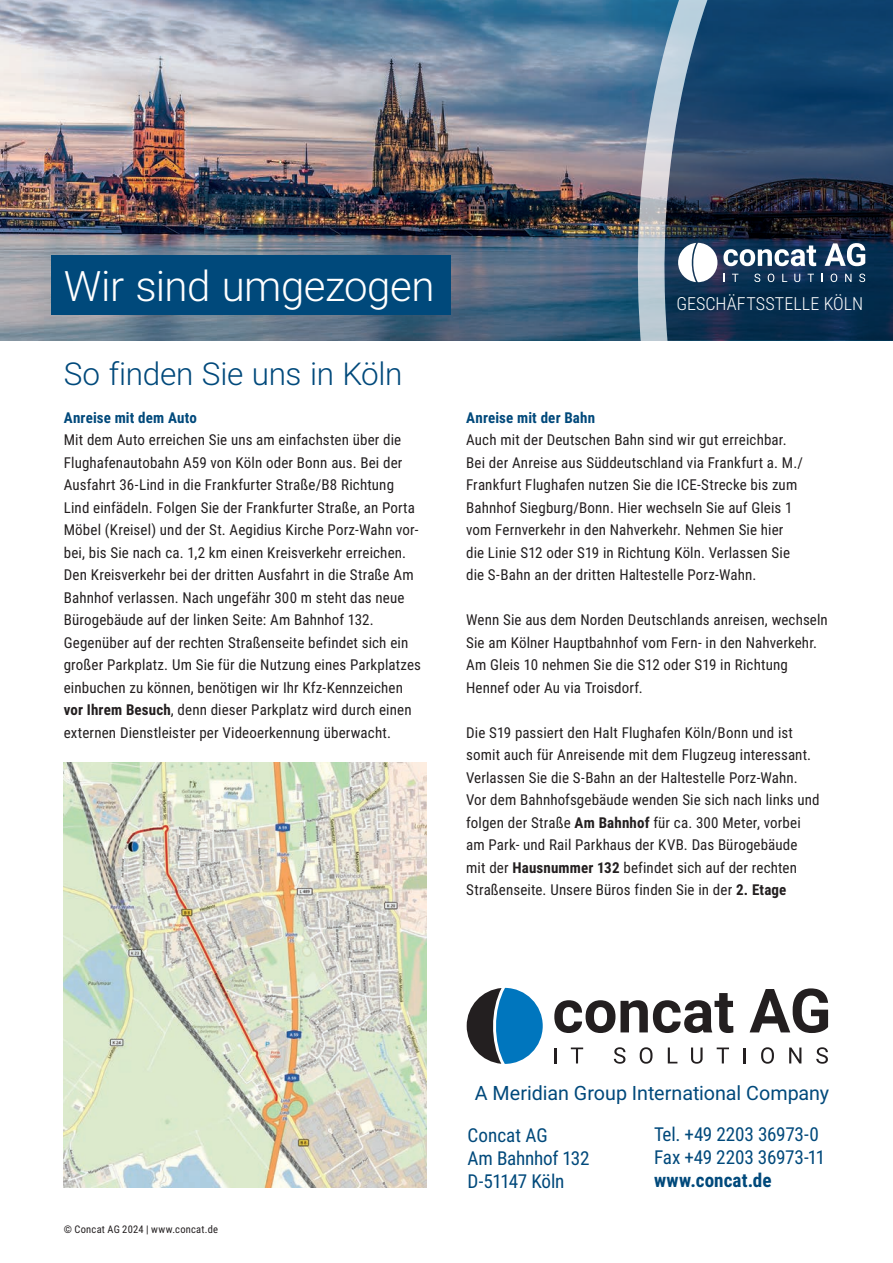
<style>
.page{position:relative;width:893px;height:1263px;background:#fff}
.page>*{position:absolute;margin:0;border:0;box-sizing:border-box;transform-origin:0 0}
.t1{font:300 42px "Roboto";letter-spacing:-.01em;color:#fff}
.t2{font:300 31.5px "Roboto";letter-spacing:-.01em;color:#00497b}
.t3{font:19.8px "Roboto";color:#00497b}
.t4{font:19.2px/23px "Roboto Condensed";letter-spacing:-.015em;color:#00497b}
.t5{font:700 19.2px "Roboto Condensed";letter-spacing:.005em;color:#00497b}
.t6{font:300 18px "Roboto Condensed";letter-spacing:.01em;color:#fff}
.t7{font:15px/22.5px "Roboto Condensed";letter-spacing:.01em;color:#231f20}
.t8{font:700 15px "Roboto Condensed";letter-spacing:.01em;color:#00497b}
.t9{font:10.5px "Roboto Condensed";letter-spacing:.025em;color:#231f20}
.s1{font-weight:700}
</style>
<div class="page">
<img style="left:0;top:0;width:636px;height:340px">
<svg style="left:748px;top:0;width:145px;height:340px;background:#143557"></svg>
<svg style="left:636px;top:0;width:112px;height:341px;background:#4c6781"></svg>
<div style="left:51px;top:255px;width:400px;height:60px;background:#00497b"></div>
<svg style="left:467px;top:988px;width:76px;height:76px"></svg>
<svg style="left:554px;top:993px;width:179px;height:40px"></svg>
<svg style="left:750px;top:988px;width:78px;height:45px"></svg>
<svg style="left:554px;top:1048px;width:2px;height:15px"></svg>
<svg style="left:571px;top:1047px;width:12px;height:16px"></svg>
<svg style="left:614px;top:1047px;width:11px;height:17px"></svg>
<svg style="left:640px;top:1047px;width:12px;height:17px"></svg>
<svg style="left:668px;top:1047px;width:9px;height:16px"></svg>
<svg style="left:691px;top:1047px;width:12px;height:17px"></svg>
<svg style="left:717px;top:1047px;width:12px;height:16px"></svg>
<svg style="left:744px;top:1048px;width:2px;height:15px"></svg>
<svg style="left:761px;top:1047px;width:13px;height:17px"></svg>
<svg style="left:789px;top:1047px;width:12px;height:16px"></svg>
<svg style="left:816px;top:1047px;width:12px;height:17px"></svg>
<img style="left:64px;top:762px;width:362px;height:426px">
<svg style="left:678px;top:243px;width:39px;height:39px"></svg>
<svg style="left:723px;top:245px;width:93px;height:21px"></svg>
<svg style="left:825px;top:243px;width:40px;height:23px"></svg>
<svg style="left:723px;top:274px;width:2px;height:8px"></svg>
<svg style="left:732px;top:274px;width:6px;height:8px"></svg>
<svg style="left:754px;top:274px;width:6px;height:8px"></svg>
<svg style="left:768px;top:274px;width:6px;height:8px"></svg>
<svg style="left:782px;top:274px;width:5px;height:8px"></svg>
<svg style="left:794px;top:274px;width:6px;height:8px"></svg>
<svg style="left:808px;top:274px;width:6px;height:8px"></svg>
<svg style="left:821px;top:274px;width:2px;height:8px"></svg>
<svg style="left:831px;top:274px;width:6px;height:8px"></svg>
<svg style="left:845px;top:274px;width:6px;height:8px"></svg>
<svg style="left:859px;top:274px;width:6px;height:8px"></svg>
<h1 class="t1" style="left:64px;top:256px;width:372px">Wir sind umgezogen</h1>
<h2 class="t2" style="left:64px;top:352px;width:340px">So finden Sie uns in Köln</h2>
<p class="t8" style="left:64px;top:407px;width:135px">Anreise mit dem Auto</p>
<p class="t7" style="left:64px;top:428px;width:359px">Mit dem Auto erreichen Sie uns am einfachsten über die Flughafenautobahn A59 von Köln oder Bonn aus. Bei der Ausfahrt 36-Lind in die Frankfurter Straße/B8 Richtung Lind einfädeln. Folgen Sie der Frankfurter Straße, an Porta Möbel (Kreisel) und der St. Aegidius Kirche Porz-Wahn vor&shy;bei, bis Sie nach ca. 1,2 km einen Kreisverkehr erreichen.<br>Den Kreisverkehr bei der dritten Ausfahrt in die Straße Am Bahnhof verlassen. Nach ungefähr 300 m steht das neue Bürogebäude auf der linken Seite: Am Bahnhof 132.<br>Gegenüber auf der rechten Straßenseite befindet sich ein großer Parkplatz. Um Sie für die Nutzung eines Parkplatzes einbuchen zu können, benötigen wir Ihr Kfz-Kennzeichen <span class="s1">vor Ihrem Besuch</span>, denn dieser Parkplatz wird durch einen externen Dienstleister per Videoerkennung überwacht.</p>
<p class="t6" style="left:676px;top:291px;width:188px">GESCHÄFTSSTELLE KÖLN</p>
<p class="t8" style="left:466px;top:407px;width:130px">Anreise mit der Bahn</p>
<p class="t7" style="left:466px;top:428px;width:338px">Auch mit der Deutschen Bahn sind wir gut erreichbar.<br>Bei der Anreise aus Süddeutschland via Frankfurt a. M./ Frankfurt Flughafen nutzen Sie die ICE-Strecke bis zum Bahnhof Siegburg/Bonn. Hier wechseln Sie auf Gleis 1 vom Fernverkehr in den Nahverkehr. Nehmen Sie hier die Linie S12 oder S19 in Richtung Köln. Verlassen Sie die S-Bahn an der dritten Haltestelle Porz-Wahn.</p>
<p class="t7" style="left:466px;top:608px;width:363px">Wenn Sie aus dem Norden Deutschlands anreisen, wechseln Sie am Kölner Hauptbahnhof vom Fern- in den Nahverkehr.<br>Am Gleis 10 nehmen Sie die S12 oder S19 in Richtung Hennef oder Au via Troisdorf.</p>
<p class="t7" style="left:466px;top:720px;width:355px">Die S19 passiert den Halt Flughafen Köln/Bonn und ist somit auch für Anreisende mit dem Flugzeug interessant.<br>Verlassen Sie die S-Bahn an der Haltestelle Porz-Wahn.<br>Vor dem Bahnhofsgebäude wenden Sie sich nach links und folgen der Straße <span class="s1">Am Bahnhof</span> für ca. 300 Meter, vorbei am Park- und Rail Parkhaus der KVB. Das Bürogebäude mit der <span class="s1">Hausnummer 132</span> befindet sich auf der rechten Straßenseite. Unsere Büros finden Sie in der <span class="s1">2. Etage</span></p>
<p class="t9" style="left:64px;top:1221px;width:156px">© Concat AG 2024 | www.concat.de</p>
<h3 class="t3" style="left:475px;top:1079px;width:356px">A Meridian Group International Company</h3>
<p class="t4" style="left:654px;top:1122px;width:172px">Tel. +49 2203 36973-0<br>Fax +49 2203 36973-11</p>
<p class="t5" style="left:654px;top:1167px;width:119px">www.concat.de</p>
<p class="t4" style="left:467px;top:1123px;width:124px">Concat AG<br>Am Bahnhof 132<br>D-51147 Köln</p>
</div>
